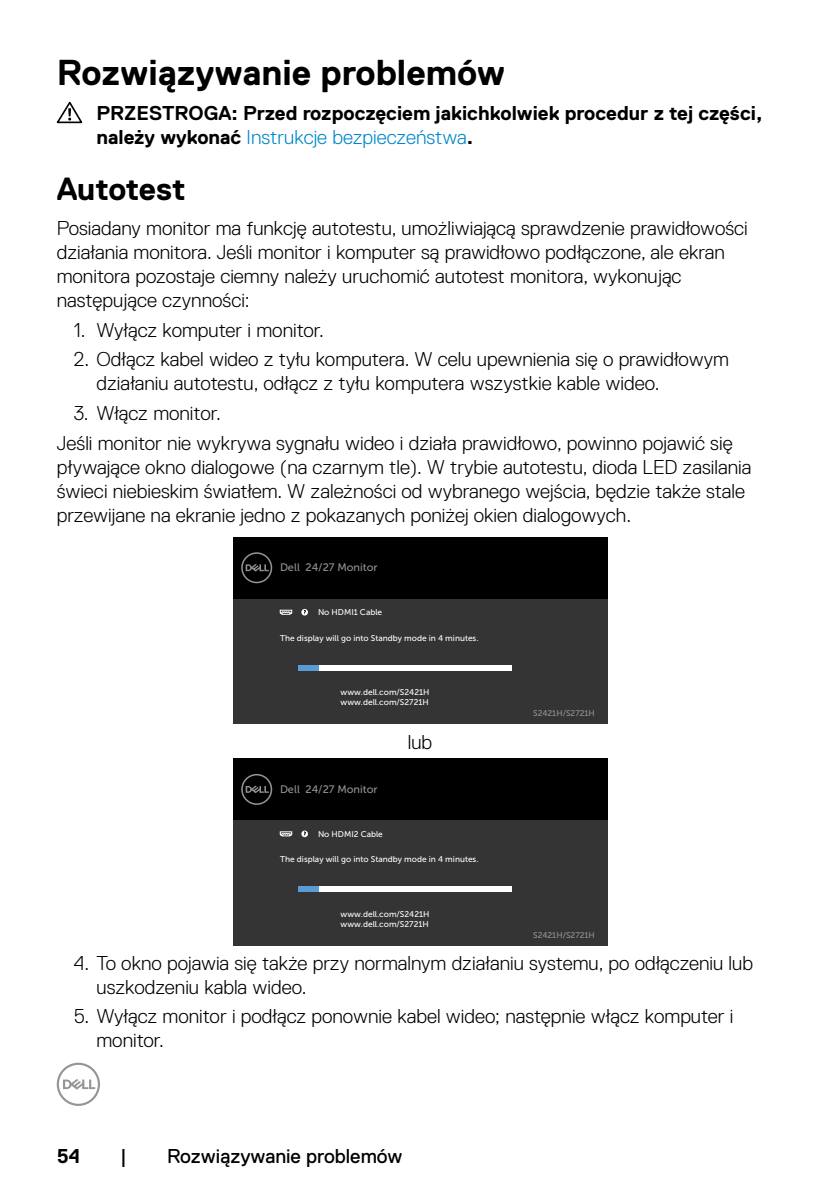
<style>
.page{position:relative;width:840px;height:1191px;background:#fff}
.page>*{position:absolute;margin:0;border:0;box-sizing:border-box;transform-origin:0 0}
.t1{font:700 36px "Dell Replica";color:#000}
.t2{font:700 32px "Dell Replica";letter-spacing:-.01em;color:#000}
.t3{font:300 20px/24px "Dell Replica";color:#000}
.t4{font:700 20px/24px "Dell Replica";color:#000}
.t5{font:20px "Dell Replica";color:#000}
.t6{font:10.8px "Museo Sans For Dell 500";color:#939393}
.t7{font:8.4px/10px "Museo Sans For Dell 500";color:#fff}
.t8{font:8.4px "Museo Sans For Dell 500";color:#939393}
.s1{font-weight:300;color:#0087cb}
</style>
<div class="page">
<svg style="left:57px;top:1062px;width:43px;height:44px"></svg>
<svg style="left:57px;top:102px;width:25px;height:21px"></svg>
<div style="left:233px;top:598px;width:373px;height:126px;background:#343435"></div>
<div style="left:298px;top:664px;width:213px;height:6px;background:#fff"></div>
<div style="left:298px;top:664px;width:20px;height:6px;background:#5b9bd5"></div>
<div style="left:233px;top:537px;width:373px;height:61px;background:#000"></div>
<svg style="left:241px;top:552px;width:31px;height:31px"></svg>
<svg style="left:279px;top:610px;width:13px;height:5px"></svg>
<svg style="left:301px;top:609px;width:7px;height:6px"></svg>
<div style="left:233px;top:820px;width:373px;height:125px;background:#343435"></div>
<div style="left:298px;top:886px;width:213px;height:6px;background:#fff"></div>
<div style="left:298px;top:886px;width:20px;height:6px;background:#5b9bd5"></div>
<div style="left:233px;top:758px;width:373px;height:62px;background:#000"></div>
<svg style="left:241px;top:774px;width:31px;height:31px"></svg>
<svg style="left:279px;top:831px;width:13px;height:5px"></svg>
<svg style="left:301px;top:830px;width:7px;height:7px"></svg>
<svg style="left:303px;top:832px;width:3px;height:4px"></svg>
<h1 class="t1" style="left:57px;top:52px;width:450px">Rozwiązywanie problemów</h1>
<p class="t4" style="left:96px;top:101px;width:667px">PRZESTROGA: Przed rozpoczęciem jakichkolwiek procedur z tej części, należy wykonać <span class="s1">Instrukcje bezpieczeństwa</span>.</p>
<h2 class="t2" style="left:57px;top:171px;width:130px">Autotest</h2>
<p class="t3" style="left:57px;top:216px;width:692px">Posiadany monitor ma funkcję autotestu, umożliwiającą sprawdzenie prawidłowości działania monitora. Jeśli monitor i komputer są prawidłowo podłączone, ale ekran monitora pozostaje ciemny należy uruchomić autotest monitora, wykonując następujące czynności:</p>
<p class="t3" style="left:74px;top:318px;width:251px">1. Wyłącz komputer i monitor.</p>
<p class="t3" style="left:96px;top:347px;width:633px;text-indent:-23px">2. Odłącz kabel wideo z tyłu komputera. W celu upewnienia się o prawidłowym działaniu autotestu, odłącz z tyłu komputera wszystkie kable wideo.</p>
<p class="t3" style="left:57px;top:398px;width:677px;line-height:29.6px;text-indent:17px">3. Włącz monitor.<br>Jeśli monitor nie wykrywa sygnału wideo i działa prawidłowo, powinno pojawić się</p>
<p class="t3" style="left:57px;top:455px;width:695px">pływające okno dialogowe (na czarnym tle). W trybie autotestu, dioda LED zasilania świeci niebieskim światłem. W zależności od wybranego wejścia, będzie także stale przewijane na ekranie jedno z pokazanych poniżej okien dialogowych.</p>
<p class="t6" style="left:280px;top:561px;width:99px">Dell 24/27 Monitor</p>
<p class="t7" style="left:318px;top:607px;width:66px">No HDMI1 Cable</p>
<p class="t7" style="left:280px;top:632px;width:200px">The display will go into Standby mode in 4 minutes.</p>
<p class="t7" style="left:340px;top:687px;width:90px">www.dell.com/S2421H www.dell.com/S2721H</p>
<p class="t6" style="left:280px;top:783px;width:99px">Dell 24/27 Monitor</p>
<p class="t7" style="left:318px;top:828px;width:66px">No HDMI2 Cable</p>
<p class="t3" style="left:407px;top:730px;width:26px">lub</p>
<p class="t7" style="left:280px;top:854px;width:200px">The display will go into Standby mode in 4 minutes.</p>
<p class="t7" style="left:340px;top:909px;width:90px">www.dell.com/S2421H www.dell.com/S2721H</p>
<p class="t8" style="left:533px;top:709px;width:63px">S2421H/S2721H</p>
<p class="t8" style="left:533px;top:930px;width:63px">S2421H/S2721H</p>
<p class="t3" style="left:96px;top:950px;width:657px;text-indent:-23px">4. To okno pojawia się także przy normalnym działaniu systemu, po odłączeniu lub uszkodzeniu kabla wideo.</p>
<p class="t3" style="left:96px;top:1004px;width:638px;text-indent:-23px">5. Wyłącz monitor i podłącz ponownie kabel wideo; następnie włącz komputer i monitor.</p>
<p class="t4" style="left:57px;top:1143px;width:25px">54</p>
<p class="t5" style="left:120px;top:1144px;width:8px">|</p>
<p class="t5" style="left:167px;top:1144px;width:237px">Rozwiązywanie problemów</p>
</div>
